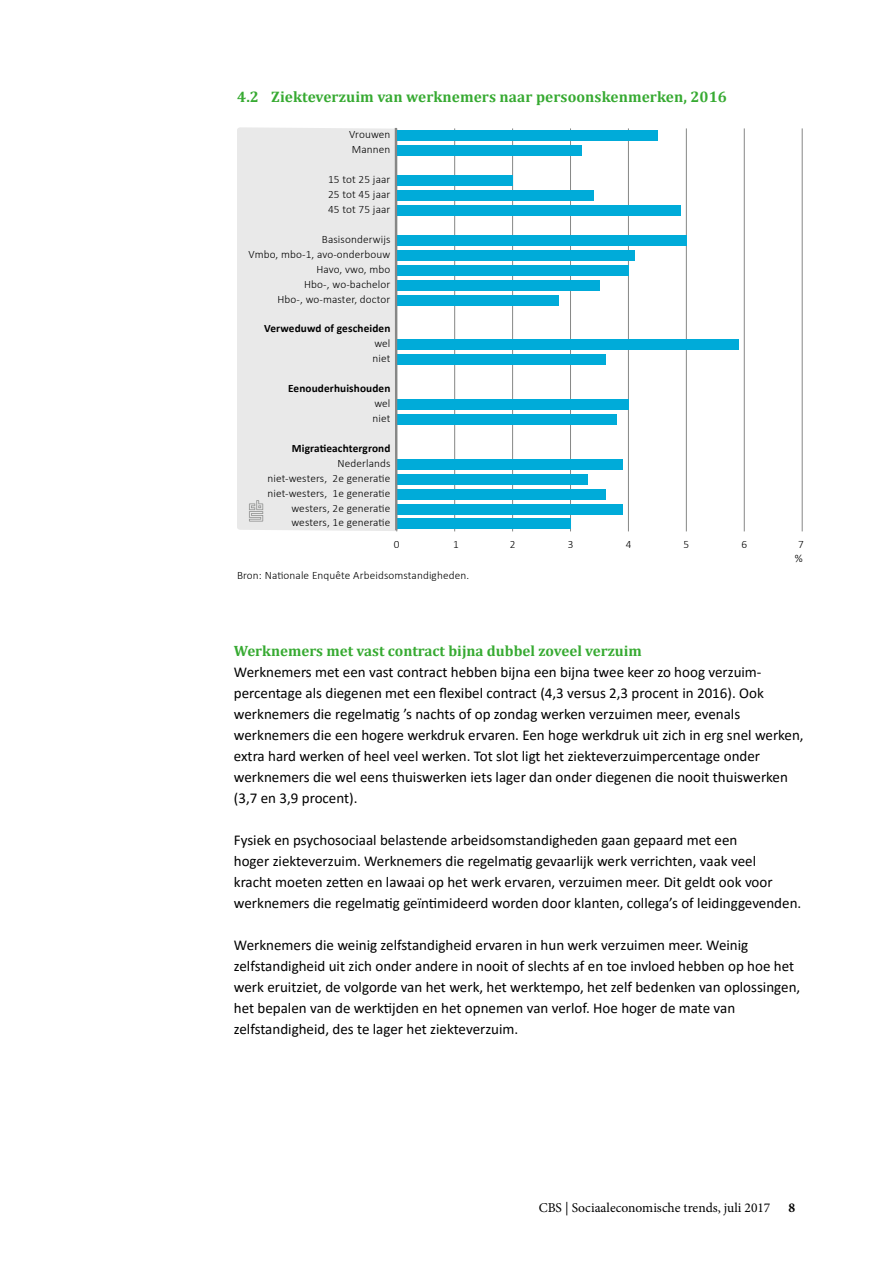
<style>
.page{position:relative;width:893px;height:1263px;background:#fff}
.page>*{position:absolute;margin:0;border:0;box-sizing:border-box;transform-origin:0 0}
.t1{font:700 15.3px "Cambria";letter-spacing:.005em;color:#37aa32}
.t2{font:15px/21px "Calibri";color:#000}
.t3{font:700 15px "Cambria";color:#37aa32}
.t4{font:13.5px "Minion Pro";color:#000}
.t5{font:700 13.5px "Minion Pro";color:#000}
.t6{font:300 11.25px "Calibri";letter-spacing:.01em;color:#000}
.t7{font:700 11.25px "Calibri";letter-spacing:.01em;color:#000}
</style>
<div class="page">
<div style="left:237px;top:127px;width:159px;height:404px;background:#e9e9e9"></div>
<svg style="left:249px;top:500px;width:14px;height:21px"></svg>
<hr style="left:396px;top:128px;width:1px;height:403px;background:#868786">
<hr style="left:454px;top:128px;width:1px;height:403px;background:#868786">
<hr style="left:512px;top:128px;width:1px;height:403px;background:#868786">
<hr style="left:570px;top:128px;width:1px;height:403px;background:#868786">
<hr style="left:628px;top:128px;width:1px;height:403px;background:#868786">
<hr style="left:686px;top:128px;width:1px;height:403px;background:#868786">
<hr style="left:744px;top:128px;width:1px;height:403px;background:#868786">
<hr style="left:802px;top:128px;width:1px;height:403px;background:#868786">
<div style="left:397px;top:131px;width:260px;height:10px;background:#00abd9"></div>
<div style="left:397px;top:145px;width:185px;height:11px;background:#00abd9"></div>
<div style="left:397px;top:175px;width:116px;height:11px;background:#00abd9"></div>
<div style="left:397px;top:190px;width:197px;height:11px;background:#00abd9"></div>
<div style="left:397px;top:205px;width:284px;height:11px;background:#00abd9"></div>
<div style="left:397px;top:235px;width:289px;height:11px;background:#00abd9"></div>
<div style="left:397px;top:250px;width:237px;height:11px;background:#00abd9"></div>
<div style="left:397px;top:265px;width:231px;height:11px;background:#00abd9"></div>
<div style="left:397px;top:280px;width:202px;height:10px;background:#00abd9"></div>
<div style="left:397px;top:295px;width:162px;height:10px;background:#00abd9"></div>
<div style="left:397px;top:339px;width:341px;height:11px;background:#00abd9"></div>
<div style="left:397px;top:354px;width:208px;height:11px;background:#00abd9"></div>
<div style="left:397px;top:399px;width:231px;height:11px;background:#00abd9"></div>
<div style="left:397px;top:414px;width:220px;height:11px;background:#00abd9"></div>
<div style="left:397px;top:459px;width:226px;height:11px;background:#00abd9"></div>
<div style="left:397px;top:474px;width:191px;height:11px;background:#00abd9"></div>
<div style="left:397px;top:489px;width:208px;height:10px;background:#00abd9"></div>
<div style="left:397px;top:504px;width:226px;height:10px;background:#00abd9"></div>
<div style="left:397px;top:519px;width:173px;height:10px;background:#00abd9"></div>
<hr style="left:395px;top:128px;width:2px;height:402px;background:#868786">
<p class="t1" style="left:237px;top:87px;width:491px">4.2 Ziekteverzuim van werknemers naar persoonskenmerken, 2016</p>
<p class="t6" style="left:349px;top:128px;width:43px">Vrouwen</p>
<p class="t6" style="left:352px;top:143px;width:40px">Mannen</p>
<p class="t6" style="left:328px;top:172px;width:64px">15 tot 25 jaar</p>
<p class="t6" style="left:328px;top:187px;width:64px">25 tot 45 jaar</p>
<p class="t6" style="left:328px;top:202px;width:64px">45 tot 75 jaar</p>
<p class="t6" style="left:322px;top:232px;width:70px">Basisonderwijs</p>
<p class="t6" style="left:249px;top:247px;width:143px">Vmbo, mbo-1, avo-onderbouw</p>
<p class="t6" style="left:316px;top:262px;width:75px">Havo, vwo, mbo</p>
<p class="t6" style="left:304px;top:277px;width:88px">Hbo-, wo-bachelor</p>
<p class="t6" style="left:277px;top:292px;width:114px">Hbo-, wo-master, doctor</p>
<p class="t7" style="left:264px;top:321px;width:128px">Verweduwd of gescheiden</p>
<p class="t6" style="left:374px;top:337px;width:18px">wel</p>
<p class="t6" style="left:372px;top:352px;width:19px">niet</p>
<p class="t7" style="left:288px;top:380px;width:104px">Eenouderhuishouden</p>
<p class="t6" style="left:374px;top:396px;width:18px">wel</p>
<p class="t6" style="left:372px;top:411px;width:19px">niet</p>
<p class="t7" style="left:292px;top:440px;width:100px">Migratieachtergrond</p>
<p class="t6" style="left:337px;top:456px;width:55px">Nederlands</p>
<p class="t6" style="left:267px;top:471px;width:124px">niet-westers, 2e generatie</p>
<p class="t6" style="left:267px;top:486px;width:124px">niet-westers, 1e generatie</p>
<p class="t6" style="left:291px;top:501px;width:100px">westers, 2e generatie</p>
<p class="t6" style="left:291px;top:516px;width:100px">westers, 1e generatie</p>
<p class="t6" style="left:394px;top:537px;width:7px">0</p>
<p class="t6" style="left:453px;top:537px;width:7px">1</p>
<p class="t6" style="left:510px;top:537px;width:7px">2</p>
<p class="t6" style="left:568px;top:537px;width:7px">3</p>
<p class="t6" style="left:626px;top:537px;width:7px">4</p>
<p class="t6" style="left:684px;top:537px;width:7px">5</p>
<p class="t6" style="left:741px;top:537px;width:7px">6</p>
<p class="t6" style="left:798px;top:537px;width:7px">7</p>
<p class="t6" style="left:237px;top:568px;width:234px">Bron: Nationale Enquête Arbeidsomstandigheden.</p>
<p class="t6" style="left:795px;top:551px;width:9px">%</p>
<p class="t3" style="left:234px;top:642px;width:409px">Werknemers met vast contract bijna dubbel zoveel verzuim</p>
<p class="t2" style="left:234px;top:661px;width:571px">Werknemers met een vast contract hebben bijna een bijna twee keer zo hoog verzuim&shy;percentage als diegenen met een flexibel contract (4,3 versus 2,3 procent in 2016). Ook werknemers die regelmatig ’s nachts of op zondag werken verzuimen meer, evenals werknemers die een hogere werkdruk ervaren. Een hoge werkdruk uit zich in erg snel werken, extra hard werken of heel veel werken. Tot slot ligt het ziekteverzuimpercentage onder werknemers die wel eens thuiswerken iets lager dan onder diegenen die nooit thuiswerken (3,7 en 3,9 procent).</p>
<p class="t2" style="left:234px;top:829px;width:569px">Fysiek en psychosociaal belastende arbeidsomstandigheden gaan gepaard met een<br>hoger ziekteverzuim. Werknemers die regelmatig gevaarlijk werk verrichten, vaak veel<br>kracht moeten zetten en lawaai op het werk ervaren, verzuimen meer. Dit geldt ook voor werknemers die regelmatig geïntimideerd worden door klanten, collega’s of leidinggevenden.</p>
<p class="t2" style="left:234px;top:934px;width:568px">Werknemers die weinig zelfstandigheid ervaren in hun werk verzuimen meer. Weinig zelfstandigheid uit zich onder andere in nooit of slechts af en toe invloed hebben op hoe het werk eruitziet, de volgorde van het werk, het werktempo, het zelf bedenken van oplossingen, het bepalen van de werktijden en het opnemen van verlof. Hoe hoger de mate van zelfstandigheid, des te lager het ziekteverzuim.</p>
<p class="t4" style="left:539px;top:1198px;width:233px">CBS | Sociaaleconomische trends, juli 2017</p>
<p class="t5" style="left:788px;top:1198px;width:8px">8</p>
</div>
